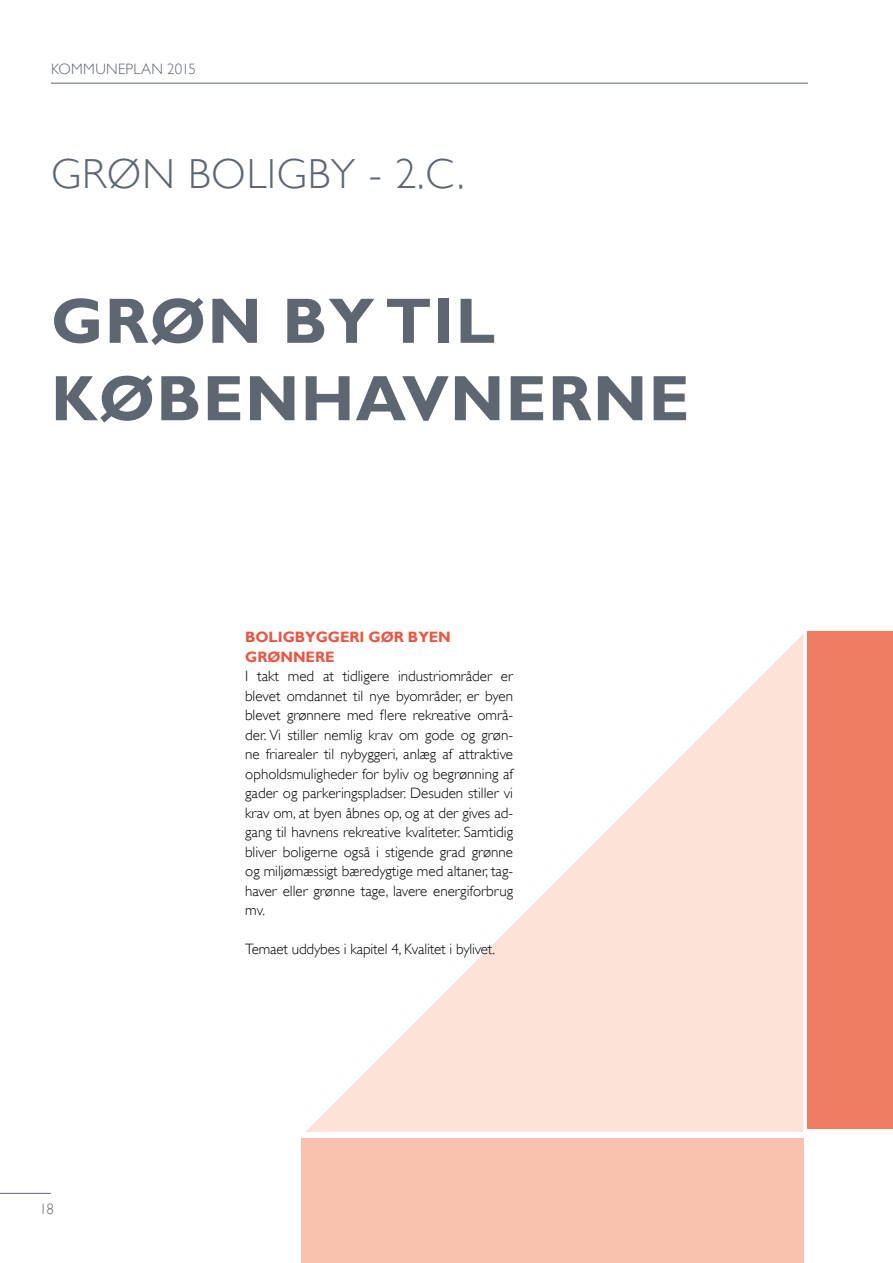
<style>
.page{position:relative;width:893px;height:1263px;background:#fff}
.page>*{position:absolute;margin:0;border:0;box-sizing:border-box;transform-origin:0 0}
.t1{font:700 64.5px/77.4px "Gill Sans";letter-spacing:.02em;color:#5e6671}
.t2{font:300 42px "Gill Sans";letter-spacing:.02em;color:#5e6671}
.t3{font:300 15px/19.5px "Gill Sans";letter-spacing:-.005em;color:#000;text-align:justify}
.t4{font:700 15px/19.5px "Gill Sans";letter-spacing:-.005em;color:#eb5542}
.t5{font:300 15px "Gill Sans";letter-spacing:.015em;color:#5e6671}
</style>
<div class="page">
<svg style="left:306px;top:634px;width:497px;height:498px"></svg>
<div style="left:301px;top:1138px;width:502px;height:125px;background:#f9c2af"></div>
<div style="left:808px;top:631px;width:85px;height:498px;background:#ef7d63"></div>
<hr style="left:51px;top:83px;width:757px;height:1px;background:#5e6671">
<hr style="left:0;top:1193px;width:51px;height:1px;background:#5e6671">
<p class="t5" style="left:51px;top:63px;width:146px">KOMMUNEPLAN 2015</p>
<h2 class="t2" style="left:51px;top:150px;width:415px">GRØN BOLIGBY - 2.C.</h2>
<h1 class="t1" style="left:51px;top:283px;width:640px">GRØN BY TIL<br>KØBENHAVNERNE</h1>
<p class="t5" style="left:39px;top:1203px;width:16px">18</p>
<p class="t4" style="left:245px;top:628px;width:207px">BOLIGBYGGERI GØR BYEN<br>GRØNNERE</p>
<p class="t3" style="left:245px;top:666px;width:269px">I takt med at tidligere industriområder er blevet omdannet til nye byområder, er byen blevet grønnere med flere rekreative områ&shy;der. Vi stiller nemlig krav om gode og grøn&shy;ne friarealer til nybyggeri, anlæg af attraktive opholdsmuligheder for byliv og begrønning af gader og parkeringspladser. Desuden stiller vi krav om, at byen åbnes op, og at der gives ad&shy;gang til havnens rekreative kvaliteter. Samtidig bliver boligerne også i stigende grad grønne og miljømæssigt bæredygtige med altaner, tag&shy;haver eller grønne tage, lavere energiforbrug mv.</p>
<p class="t3" style="left:245px;top:939px;width:251px">Temaet uddybes i kapitel 4, Kvalitet i bylivet.</p>
</div>
